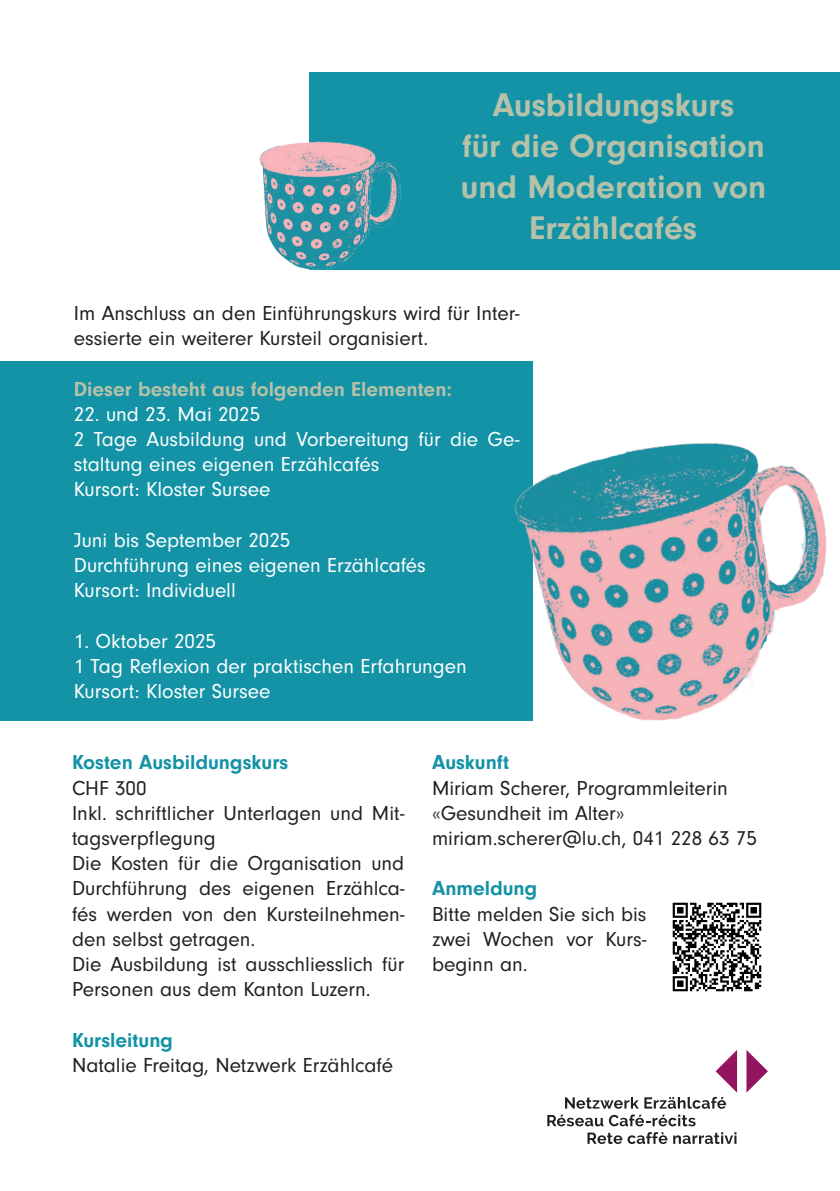
<style>
.page{position:relative;width:840px;height:1191px;background:#fff}
.page>*{position:absolute;margin:0;border:0;box-sizing:border-box;transform-origin:0 0}
.t1{font:700 34px/40.8px "Neuzeit Gro";color:#b6c1a9;text-align:center}
.t2{font:21px/25.2px "Neuzeit Gro";color:#231f20}
.t3{font:21px/25.2px "Neuzeit Gro";color:#fff}
.t4{font:700 21px "Neuzeit Gro";color:#1393a5}
.t5{font:700 21px "Neuzeit Gro";color:#b6c1a9}
</style>
<div class="page">
<div style="left:309px;top:72px;width:530px;height:197px;background:#1393a5"></div>
<div style="left:0;top:361px;width:531px;height:359px;background:#1393a5"></div>
<img style="left:481px;top:395px;width:346px;height:326px">
<svg style="left:565px;top:1097px;width:73px;height:11px"></svg>
<svg style="left:547px;top:1114px;width:148px;height:12px"></svg>
<svg style="left:587px;top:1132px;width:149px;height:12px"></svg>
<svg style="left:644px;top:1051px;width:92px;height:57px"></svg>
<svg style="left:746px;top:1050px;width:21px;height:42px"></svg>
<img style="left:259px;top:141px;width:147px;height:129px">
<img style="left:672px;top:902px;width:90px;height:90px">
<h1 class="t1" style="left:460px;top:85px;width:306px">Ausbildungskurs<br>für die Organisation und Moderation von<br>Erzählcafés</h1>
<p class="t2" style="left:74px;top:301px;width:447px">Im Anschluss an den Einführungskurs wird für Inter&shy;essierte ein weiterer Kursteil organisiert.</p>
<p class="t5" style="left:74px;top:377px;width:379px">Dieser besteht aus folgenden Elementen:</p>
<p class="t3" style="left:74px;top:402px;width:447px">22. und 23. Mai 2025<br>2 Tage Ausbildung und Vorbereitung für die Ge&shy;staltung eines eigenen Erzählcafés<br>Kursort: Kloster Sursee</p>
<p class="t3" style="left:74px;top:528px;width:353px">Juni bis September 2025<br>Durchführung eines eigenen Erzählcafés<br>Kursort: Individuell</p>
<p class="t3" style="left:74px;top:628px;width:394px">1. Oktober 2025<br>1 Tag Reflexion der praktischen Erfahrungen<br>Kursort: Kloster Sursee</p>
<p class="t4" style="left:72px;top:750px;width:218px">Kosten Ausbildungskurs</p>
<p class="t2" style="left:72px;top:775px;width:333px">CHF 300<br>Inkl. schriftlicher Unterlagen und Mit&shy;tagsverpflegung<br>Die Kosten für die Organisation und<br>Durchführung des eigenen Erzählca&shy;fés werden von den Kursteilnehmen&shy;den selbst getragen.<br>Die Ausbildung ist ausschliesslich für<br>Personen aus dem Kanton Luzern.</p>
<p class="t4" style="left:72px;top:1028px;width:102px">Kursleitung</p>
<p class="t2" style="left:72px;top:1052px;width:322px">Natalie Freitag, Netzwerk Erzählcafé</p>
<p class="t4" style="left:432px;top:750px;width:78px">Auskunft</p>
<p class="t2" style="left:432px;top:775px;width:326px">Miriam Scherer, Programmleiterin «Gesundheit im Alter» miriam.scherer@lu.ch, 041 228 63 75</p>
<p class="t4" style="left:432px;top:876px;width:107px">Anmeldung</p>
<p class="t2" style="left:432px;top:901px;width:216px;text-align:justify">Bitte melden Sie sich bis zwei Wochen vor Kurs&shy;beginn an.</p>
</div>
